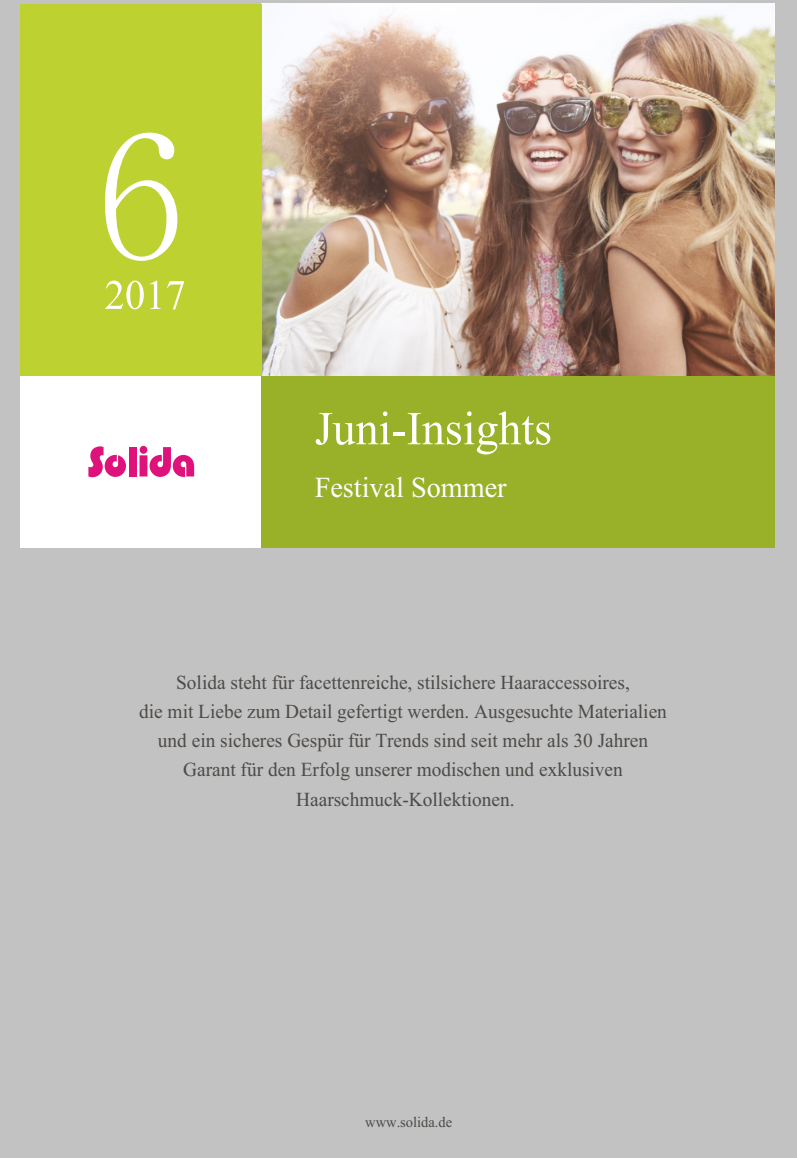
<style>
.page{position:relative;width:797px;height:1158px;background:#fff}
.page>*{position:absolute;margin:0;border:0;box-sizing:border-box;transform-origin:0 0}
.t1{font:178.35px "Batang Che";color:#fff}
.t2{font:58.8px "Aparajita";color:#fff}
.t3{font:52.05px "Aparajita";color:#fff}
.t4{font:36px "Aparajita";color:#fff}
.t5{font:24.75px/29.2px "Aparajita";color:#4d4a47;text-align:center}
.t6{font:18.6px "Aparajita";color:#4d4a47}
</style>
<div class="page">
<div style="left:0;top:0;width:796px;height:1158px;background:#c2c2c2"></div>
<div style="left:21px;top:376px;width:241px;height:171px;background:#fff"></div>
<div style="left:129px;top:447px;width:7px;height:29px;background:#de127a"></div>
<svg style="left:139px;top:446px;width:55px;height:31px"></svg>
<svg style="left:88px;top:446px;width:38px;height:31px"></svg>
<div style="left:262px;top:376px;width:512px;height:171px;background:#99b029"></div>
<img style="left:262px;top:4px;width:512px;height:372px">
<div style="left:21px;top:4px;width:241px;height:372px;background:#bdd130"></div>
<h1 class="t1" style="left:97px;top:108px;width:88px">6</h1>
<h3 class="t3" style="left:104px;top:271px;width:83px">2017</h3>
<h2 class="t2" style="left:315px;top:401px;width:239px">Juni-Insights</h2>
<h3 class="t4" style="left:315px;top:470px;width:193px">Festival Sommer</h3>
<p class="t5" style="left:139px;top:668px;width:529px">Solida steht für facettenreiche, stilsichere Haaraccessoires,<br>die mit Liebe zum Detail gefertigt werden. Ausgesuchte Materialien und ein sicheres Gespür für Trends sind seit mehr als 30 Jahren Garant für den Erfolg unserer modischen und exklusiven Haarschmuck-Kollektionen.</p>
<p class="t6" style="left:365px;top:1113px;width:88px">www.solida.de</p>
</div>
